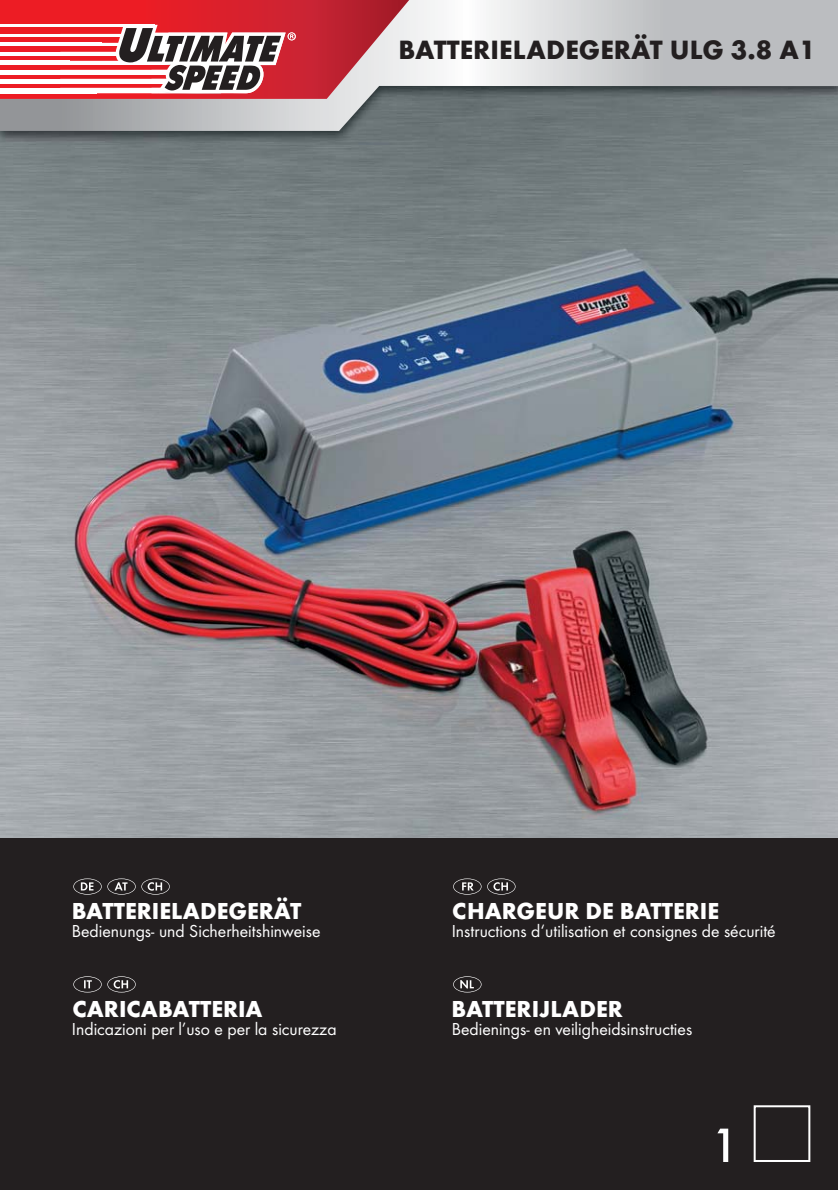
<style>
.page{position:relative;width:838px;height:1190px;background:#fff}
.page>*{position:absolute;margin:0;border:0;box-sizing:border-box;transform-origin:0 0}
.t1{font:500 50px "Futura";color:#fff}
.t2{font:700 27.6px "Futura";letter-spacing:.005em;color:#231f20}
.t3{font:700 24px "Futura";color:#fff}
.t4{font:18px "Futura Boo";color:#fff}
</style>
<div class="page">
<img style="left:0;top:145px;width:838px;height:694px">
<div style="left:0;top:839px;width:838px;height:351px;background:#231f20"></div>
<div style="left:754px;top:1105px;width:56px;height:57px;border:2px solid #fff"></div>
<svg style="left:453px;top:976px;width:29px;height:16px"></svg>
<svg style="left:73px;top:878px;width:97px;height:17px"></svg>
<svg style="left:73px;top:976px;width:63px;height:16px"></svg>
<svg style="left:453px;top:878px;width:63px;height:17px"></svg>
<img style="left:0;top:131px;width:838px;height:14px">
<svg style="left:0;top:0;width:838px;height:131px;background:#abafb1"></svg>
<svg style="left:0;top:0;width:424px;height:99px;background:#d74f58"></svg>
<hr style="left:0;top:25px;width:92px;height:2px;background:#fff">
<hr style="left:0;top:34px;width:102px;height:2px;background:#fff">
<svg style="left:60px;top:25px;width:236px;height:68px"></svg>
<hr style="left:0;top:43px;width:101px;height:3px;background:#fff">
<hr style="left:0;top:52px;width:85px;height:3px;background:#fff">
<hr style="left:0;top:61px;width:70px;height:4px;background:#fff">
<hr style="left:0;top:70px;width:70px;height:4px;background:#fff">
<div style="left:0;top:79px;width:91px;height:5px;background:#fff"></div>
<div style="left:0;top:88px;width:97px;height:5px;background:#fff"></div>
<h2 class="t2" style="left:398px;top:39px;width:419px">BATTERIELADEGERÄT ULG 3.8 A1</h2>
<h3 class="t3" style="left:72px;top:901px;width:231px">BATTERIELADEGERÄT</h3>
<p class="t4" style="left:72px;top:922px;width:250px">Bedienungs- und Sicherheitshinweise</p>
<h3 class="t3" style="left:72px;top:999px;width:192px">CARICABATTERIA</h3>
<p class="t4" style="left:72px;top:1020px;width:266px">Indicazioni per l’uso e per la sicurezza</p>
<h3 class="t3" style="left:452px;top:901px;width:268px">CHARGEUR DE BATTERIE</h3>
<p class="t4" style="left:452px;top:922px;width:325px">Instructions d‘utilisation et consignes de sécurité</p>
<h3 class="t3" style="left:452px;top:999px;width:173px">BATTERIJLADER</h3>
<p class="t4" style="left:452px;top:1020px;width:242px">Bedienings- en veiligheidsinstructies</p>
<h1 class="t1" style="left:711px;top:1116px;width:30px">1</h1>
</div>
